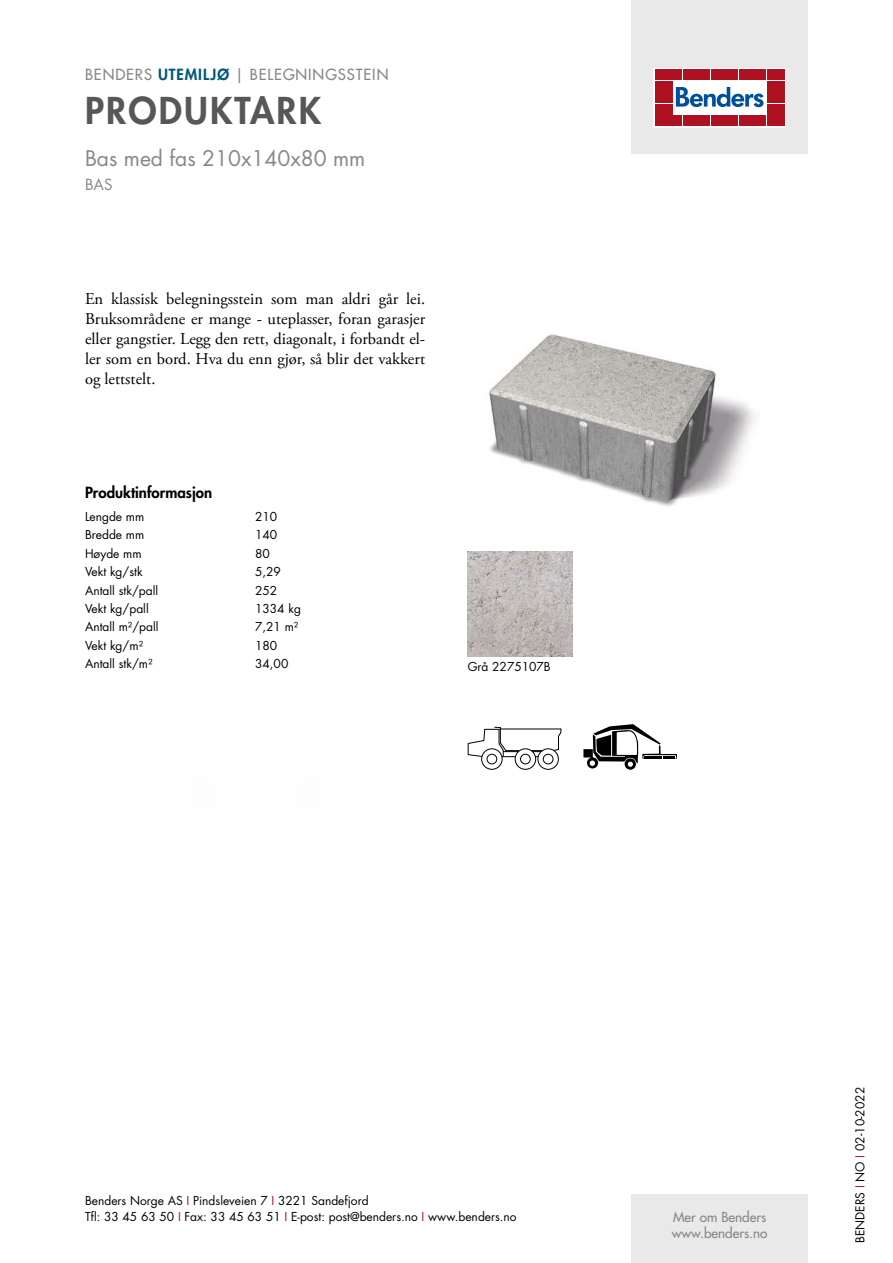
<style>
.page{position:relative;width:893px;height:1263px;background:#fff}
.page>*{position:absolute;margin:0;border:0;box-sizing:border-box;transform-origin:0 0}
.t1{font:800 36px "Futura Std";letter-spacing:.06em;color:#575756}
.t2{font:21px "Futura Std";color:#878787}
.t3{font:16.5px/19.8px "Adobe Garamond Pro";color:#000;text-align:justify}
.t4{font:500 15px "Futura Std";letter-spacing:.06em;color:#878787}
.t5{font:800 15px "Futura Std";color:#000}
.t6{font:15px "Futura Std";color:#878787}
.t7{font:500 13.5px/16.2px "Futura Std";color:#878787}
.t8{font:12px/16.5px "Futura Std";color:#000}
.s1{font-weight:800;color:#00577c}
.s2{color:#ae1122}
</style>
<div class="page">
<div style="left:631px;top:0;width:177px;height:153px;background:#e9e9e9"></div>
<div style="left:631px;top:1195px;width:177px;height:68px;background:#e9e9e9"></div>
<svg style="left:656px;top:70px;width:128px;height:55px;background:#ebc5ca"></svg>
<div style="left:654px;top:68px;width:132px;height:59px;border:1px solid #fff"></div>
<div style="left:655px;top:70px;width:8px;height:10px;background:#ae1122"></div>
<div style="left:664px;top:70px;width:8px;height:10px;background:#ae1122"></div>
<div style="left:655px;top:81px;width:8px;height:10px;background:#ae1122"></div>
<div style="left:664px;top:81px;width:8px;height:10px;background:#ae1122"></div>
<div style="left:655px;top:93px;width:8px;height:10px;background:#ae1122"></div>
<div style="left:664px;top:93px;width:8px;height:10px;background:#ae1122"></div>
<div style="left:655px;top:104px;width:8px;height:11px;background:#ae1122"></div>
<div style="left:664px;top:104px;width:8px;height:11px;background:#ae1122"></div>
<div style="left:655px;top:116px;width:8px;height:10px;background:#ae1122"></div>
<div style="left:664px;top:116px;width:8px;height:10px;background:#ae1122"></div>
<div style="left:674px;top:70px;width:8px;height:10px;background:#ae1122"></div>
<div style="left:683px;top:70px;width:8px;height:10px;background:#ae1122"></div>
<div style="left:692px;top:70px;width:8px;height:10px;background:#ae1122"></div>
<div style="left:702px;top:70px;width:8px;height:10px;background:#ae1122"></div>
<div style="left:711px;top:70px;width:8px;height:10px;background:#ae1122"></div>
<div style="left:720px;top:70px;width:8px;height:10px;background:#ae1122"></div>
<div style="left:730px;top:70px;width:8px;height:10px;background:#ae1122"></div>
<div style="left:739px;top:70px;width:8px;height:10px;background:#ae1122"></div>
<div style="left:748px;top:70px;width:8px;height:10px;background:#ae1122"></div>
<div style="left:758px;top:70px;width:8px;height:10px;background:#ae1122"></div>
<div style="left:674px;top:116px;width:8px;height:10px;background:#ae1122"></div>
<div style="left:683px;top:116px;width:8px;height:10px;background:#ae1122"></div>
<div style="left:692px;top:116px;width:8px;height:10px;background:#ae1122"></div>
<div style="left:702px;top:116px;width:8px;height:10px;background:#ae1122"></div>
<div style="left:711px;top:116px;width:8px;height:10px;background:#ae1122"></div>
<div style="left:720px;top:116px;width:8px;height:10px;background:#ae1122"></div>
<div style="left:730px;top:116px;width:8px;height:10px;background:#ae1122"></div>
<div style="left:739px;top:116px;width:8px;height:10px;background:#ae1122"></div>
<div style="left:748px;top:116px;width:8px;height:10px;background:#ae1122"></div>
<div style="left:758px;top:116px;width:8px;height:10px;background:#ae1122"></div>
<div style="left:767px;top:70px;width:8px;height:10px;background:#ae1122"></div>
<div style="left:776px;top:70px;width:8px;height:10px;background:#ae1122"></div>
<div style="left:767px;top:81px;width:8px;height:10px;background:#ae1122"></div>
<div style="left:776px;top:81px;width:8px;height:10px;background:#ae1122"></div>
<div style="left:767px;top:93px;width:8px;height:10px;background:#ae1122"></div>
<div style="left:776px;top:93px;width:8px;height:10px;background:#ae1122"></div>
<div style="left:767px;top:104px;width:8px;height:11px;background:#ae1122"></div>
<div style="left:776px;top:104px;width:8px;height:11px;background:#ae1122"></div>
<div style="left:767px;top:116px;width:8px;height:10px;background:#ae1122"></div>
<div style="left:776px;top:116px;width:8px;height:10px;background:#ae1122"></div>
<svg style="left:676px;top:87px;width:87px;height:20px;background:#89add2"></svg>
<img style="left:489px;top:334px;width:266px;height:172px">
<img style="left:468px;top:552px;width:105px;height:105px">
<div style="left:537px;top:748px;width:22px;height:22px;border:1px solid #000;border-radius:50%"></div>
<div style="left:515px;top:748px;width:21px;height:22px;border:1px solid #000;border-radius:50%"></div>
<div style="left:481px;top:748px;width:22px;height:22px;border:1px solid #000;border-radius:50%"></div>
<svg style="left:468px;top:727px;width:93px;height:38px"></svg>
<svg style="left:625px;top:758px;width:11px;height:12px"></svg>
<svg style="left:583px;top:724px;width:94px;height:44px"></svg>
<p class="t4" style="left:85px;top:65px;width:305px">BENDERS <span class="s1">UTEMILJØ</span> | BELEGNINGSSTEIN</p>
<h1 class="t1" style="left:85px;top:87px;width:238px">PRODUKTARK</h1>
<h2 class="t2" style="left:85px;top:144px;width:282px">Bas med fas 210x140x80 mm</h2>
<p class="t6" style="left:85px;top:175px;width:29px">BAS</p>
<h3 class="t3" style="left:85px;top:290px;width:342px">En klassisk belegningsstein som man aldri går lei.<br>Bruksområdene er mange - uteplasser, foran garasjer eller gangstier. Legg den rett, diagonalt, i forbandt el&shy;ler som en bord. Hva du enn gjør, så blir det vakkert og lettstelt.</h3>
<p class="t5" style="left:85px;top:483px;width:129px">Produktinformasjon</p>
<p class="t8" style="left:85px;top:508px;width:61px">Lengde mm</p>
<p class="t8" style="left:255px;top:508px;width:24px">210</p>
<p class="t8" style="left:85px;top:527px;width:61px">Bredde mm</p>
<p class="t8" style="left:255px;top:527px;width:24px">140</p>
<p class="t8" style="left:85px;top:545px;width:58px">Høyde mm</p>
<p class="t8" style="left:255px;top:545px;width:16px">80</p>
<p class="t8" style="left:85px;top:563px;width:59px">Vekt kg/stk</p>
<p class="t8" style="left:255px;top:563px;width:27px">5,29</p>
<p class="t8" style="left:85px;top:582px;width:75px">Antall stk/pall</p>
<p class="t8" style="left:255px;top:582px;width:24px">252</p>
<p class="t8" style="left:85px;top:600px;width:65px">Vekt kg/pall</p>
<p class="t8" style="left:255px;top:600px;width:47px">1334 kg</p>
<p class="t8" style="left:85px;top:619px;width:75px">Antall m²/pall</p>
<p class="t8" style="left:255px;top:619px;width:45px">7,21 m²</p>
<p class="t8" style="left:85px;top:637px;width:60px">Vekt kg/m²</p>
<p class="t8" style="left:255px;top:637px;width:24px">180</p>
<p class="t8" style="left:85px;top:656px;width:69px">Antall stk/m²</p>
<p class="t8" style="left:255px;top:656px;width:35px">34,00</p>
<p class="t8" style="left:468px;top:659px;width:85px">Grå 2275107B</p>
<p class="t8" style="left:85px;top:1192px;width:433px">Benders Norge AS <span class="s2">I</span> Pindsleveien 7 <span class="s2">I</span> 3221 Sandefjord<br>Tfl: 33 45 63 50 <span class="s2">I</span> Fax: 33 45 63 51 <span class="s2">I</span> E-post: post@benders.no <span class="s2">I</span> www.benders.no</p>
<p class="t7" style="left:672px;top:1209px;width:97px">Mer om Benders www.benders.no</p>
<p class="t8" style="left:852px;top:1243px;width:157px;rotate:-90deg">BENDERS <span class="s2">I</span> NO <span class="s2">I</span> 02-10-2022</p>
</div>
